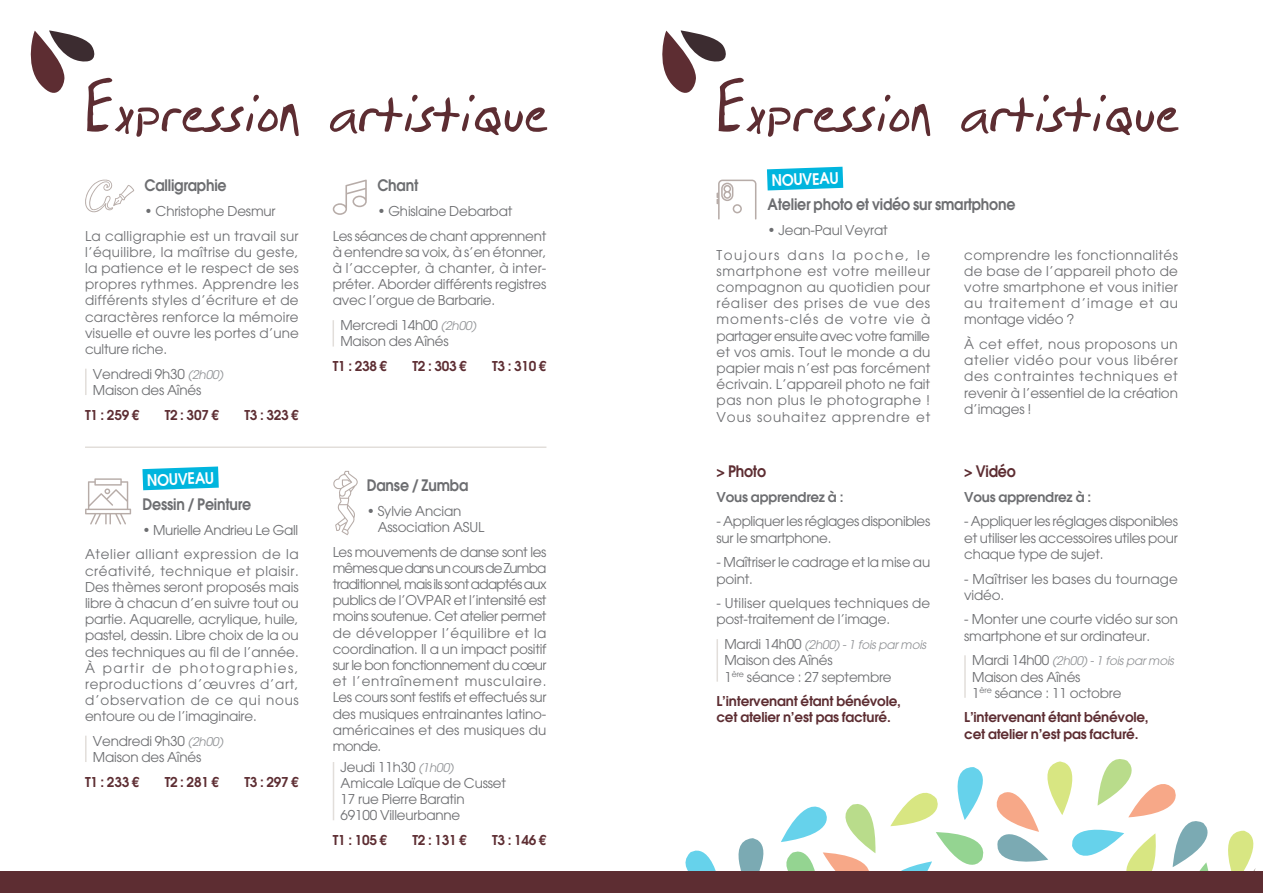
<style>
.page{position:relative;width:1263px;height:893px;background:#fff}
.page>*{position:absolute;margin:0;border:0;box-sizing:border-box;transform-origin:0 0}
.t1{font:81.9px "Brian Scratch";color:#5d2d32}
.t2{font:600 15.75px "Avant Garde";letter-spacing:-.015em;color:#6d6e71;scale:.9 1}
.t3{font:600 15.75px "Avant Garde";color:#fff;scale:.9 1}
.t4{font:600 15.75px "Avant Garde";letter-spacing:-.015em;color:#5d2d32;scale:.9 1}
.t5{font:13.5px/16.2px "Avant Garde";letter-spacing:-.015em;color:#6d6e71}
.t6{font:600 13.5px/16.2px "Avant Garde";letter-spacing:-.015em;color:#5d2d32}
.t7{font:13.5px/16.2px "Avant Garde";letter-spacing:.01em;color:#6d6e71}
.t8{font:13.5px/24.8px "Avant Garde";letter-spacing:.045em;color:#6d6e71;text-align:right}
.t9{font:13.5px/24.8px "Avant Garde";letter-spacing:.02em;color:#6d6e71}
.t10{font:13.5px/24.8px "Avant Garde";letter-spacing:.115em;color:#6d6e71}
.t11{font:600 13.5px "Avant Garde";letter-spacing:-.015em;color:#6d6e71}
.t12{font:italic 12px "Avant Garde";letter-spacing:-.015em;color:#939598}
.s1{font-style:italic;font-size:12px;color:#939598}
.s2{font-style:normal;font-size:13.5px;color:#6d6e71}
</style>
<div class="page">
<svg style="left:605px;top:759px;width:658px;height:113px"></svg>
<div style="left:0;top:872px;width:1263px;height:21px;background:#5d2d32"></div>
<hr style="left:85px;top:369px;width:2px;height:26px;background:#e2deda">
<hr style="left:85px;top:736px;width:2px;height:26px;background:#e2deda">
<svg style="left:333px;top:320px;width:1px;height:27px"></svg>
<hr style="left:85px;top:446px;width:461px;height:2px;background:#e2deda">
<svg style="left:30px;top:30px;width:65px;height:63px"></svg>
<svg style="left:662px;top:30px;width:64px;height:63px"></svg>
<hr style="left:716px;top:639px;width:2px;height:43px;background:#e2deda">
<hr style="left:964px;top:655px;width:2px;height:43px;background:#e2deda">
<hr style="left:333px;top:762px;width:1px;height:58px;background:#e2deda">
<svg style="left:85px;top:179px;width:49px;height:34px"></svg>
<svg style="left:333px;top:180px;width:34px;height:35px"></svg>
<svg style="left:85px;top:478px;width:46px;height:47px"></svg>
<svg style="left:716px;top:180px;width:40px;height:40px"></svg>
<svg style="left:767px;top:167px;width:76px;height:23px;background:#16bbe0"></svg>
<svg style="left:142px;top:466px;width:77px;height:24px;background:#22bee2"></svg>
<svg style="left:333px;top:471px;width:25px;height:64px"></svg>
<h1 class="t1" style="left:85px;top:66px;width:465px">Expression artistique</h1>
<h1 class="t1" style="left:716px;top:66px;width:465px">Expression artistique</h1>
<p class="t2" style="left:145px;top:175px;width:93px">Calligraphie</p>
<p class="t9" style="left:85px;top:199px;width:215px;text-indent:60px">• Christophe Desmur<br>La calligraphie est un travail sur</p>
<p class="t5" style="left:85px;top:244px;width:215px;text-align:justify">l’équilibre, la maîtrise du geste, la patience et le respect de ses propres rythmes. Apprendre les différents styles d’écriture et de caractères renforce la mémoire visuelle et ouvre les portes d’une culture riche.</p>
<p class="t5" style="left:93px;top:366px;width:132px">Vendredi 9h30 <span class="s1">(2h00)<br></span>Maison des Aînés</p>
<p class="t6" style="left:85px;top:406px;width:56px">T1 : 259 €</p>
<p class="t6" style="left:165px;top:406px;width:56px">T2 : 307 €</p>
<p class="t6" style="left:244px;top:406px;width:56px">T3 : 323 €</p>
<p class="t3" style="left:147px;top:470px;width:76px;rotate:-2deg">NOUVEAU</p>
<p class="t2" style="left:142px;top:494px;width:122px">Dessin / Peinture</p>
<p class="t8" style="left:85px;top:517px;width:215px">• Murielle Andrieu Le Gall<br>Atelier alliant expression de la</p>
<p class="t5" style="left:85px;top:562px;width:215px;text-align:justify">créativité, technique et plaisir.<br>Des thèmes seront proposés mais libre à chacun d’en suivre tout ou partie. Aquarelle, acrylique, huile, pastel, dessin. Libre choix de la ou des techniques au fil de l’année.<br>À partir de photographies, reproductions d’œuvres d’art, d’observation de ce qui nous entoure ou de l’imaginaire.</p>
<p class="t5" style="left:93px;top:733px;width:132px">Vendredi 9h30 <span class="s1">(2h00)<br></span>Maison des Aînés</p>
<p class="t6" style="left:85px;top:773px;width:56px">T1 : 233 €</p>
<p class="t6" style="left:165px;top:773px;width:56px">T2 : 281 €</p>
<p class="t6" style="left:244px;top:773px;width:56px">T3 : 297 €</p>
<p class="t2" style="left:377px;top:175px;width:47px">Chant</p>
<p class="t5" style="left:333px;top:199px;width:215px;line-height:24.8px;text-indent:45px">• Ghislaine Debarbat<br>Les séances de chant apprennent</p>
<p class="t5" style="left:333px;top:244px;width:215px;text-align:justify">à entendre sa voix, à s’en étonner, à l’accepter, à chanter, à inter&shy;préter. Aborder différents registres avec l’orgue de Barbarie.</p>
<p class="t5" style="left:340px;top:317px;width:137px">Mercredi 14h00 <span class="s1">(2h00)<br></span>Maison des Aînés</p>
<p class="t6" style="left:333px;top:358px;width:56px">T1 : 238 €</p>
<p class="t6" style="left:412px;top:358px;width:56px">T2 : 303 €</p>
<p class="t6" style="left:492px;top:358px;width:56px">T3 : 310 €</p>
<p class="t2" style="left:367px;top:475px;width:114px">Danse / Zumba</p>
<p class="t5" style="left:378px;top:503px;width:108px;text-indent:-11px">• Sylvie Ancian<br>Association ASUL</p>
<p class="t5" style="left:333px;top:544px;width:215px;text-align:justify">Les mouvements de danse sont les mêmes que dans un cours de Zumba traditionnel, mais ils sont adaptés aux publics de l’OVPAR et l’intensité est moins soutenue. Cet atelier permet de développer l’équilibre et la coordination. Il a un impact positif sur le bon fonctionnement du cœur et l’entraînement musculaire.<br>Les cours sont festifs et effectués sur des musiques entrainantes latino&shy;américaines et des musiques du monde.</p>
<p class="t5" style="left:341px;top:758px;width:167px">Jeudi 11h30 <span class="s1">(1h00)<br></span>Amicale Laïque de Cusset<br>17 rue Pierre Baratin<br>69100 Villeurbanne</p>
<p class="t6" style="left:333px;top:831px;width:56px">T1 : 105 €</p>
<p class="t6" style="left:412px;top:831px;width:56px">T2 : 131 €</p>
<p class="t6" style="left:492px;top:831px;width:56px">T3 : 146 €</p>
<p class="t3" style="left:771px;top:170px;width:76px;rotate:-2deg">NOUVEAU</p>
<p class="t2" style="left:767px;top:194px;width:277px">Atelier photo et vidéo sur smartphone</p>
<p class="t10" style="left:716px;top:218px;width:215px;text-indent:51px">• Jean-Paul Veyrat<br>Toujours dans la poche, le</p>
<p class="t5" style="left:716px;top:263px;width:215px;text-align:justify">smartphone est votre meilleur compagnon au quotidien pour réaliser des prises de vue des moments-clés de votre vie à partager ensuite avec votre famille et vos amis. Tout le monde a du papier mais n’est pas forcément écrivain. L’appareil photo ne fait pas non plus le photographe !<br>Vous souhaitez apprendre et</p>
<p class="t5" style="left:964px;top:247px;width:215px;text-align:justify">comprendre les fonctionnalités de base de l’appareil photo de votre smartphone et vous initier au traitement d’image et au montage vidéo ?</p>
<p class="t5" style="left:964px;top:336px;width:215px;text-align:justify">À cet effet, nous proposons un atelier vidéo pour vous libérer des contraintes techniques et revenir à l’essentiel de la création d’images !</p>
<p class="t4" style="left:716px;top:461px;width:57px">&gt; Photo</p>
<p class="t11" style="left:716px;top:488px;width:128px">Vous apprendrez à :</p>
<p class="t5" style="left:716px;top:513px;width:215px">- Appliquer les réglages disponibles sur le smartphone.</p>
<p class="t5" style="left:716px;top:554px;width:215px">- Maîtriser le cadrage et la mise au point.</p>
<p class="t7" style="left:716px;top:595px;width:215px">- Utiliser quelques techniques de post-traitement de l’image.</p>
<p class="t12" style="left:724px;top:640px;width:203px"><span class="s2">Mardi 14h00</span> (2h00) - 1 fois par mois</p>
<p class="t5" style="left:724px;top:652px;width:169px">Maison des Aînés<br>1<sup>ère</sup> séance : 27 septembre</p>
<p class="t6" style="left:716px;top:693px;width:186px">L’intervenant étant bénévole, cet atelier n’est pas facturé.</p>
<p class="t4" style="left:964px;top:461px;width:59px">&gt; Vidéo</p>
<p class="t11" style="left:964px;top:488px;width:128px">Vous apprendrez à :</p>
<p class="t5" style="left:964px;top:513px;width:215px;text-align:justify">- Appliquer les réglages disponibles et utiliser les accessoires utiles pour chaque type de sujet.</p>
<p class="t7" style="left:964px;top:571px;width:215px">- Maîtriser les bases du tournage vidéo.</p>
<p class="t5" style="left:964px;top:611px;width:215px">- Monter une courte vidéo sur son smartphone et sur ordinateur.</p>
<p class="t12" style="left:972px;top:656px;width:203px"><span class="s2">Mardi 14h00</span> (2h00) - 1 fois par mois</p>
<p class="t5" style="left:972px;top:669px;width:151px">Maison des Aînés<br>1<sup>ère</sup> séance : 11 octobre</p>
<p class="t6" style="left:964px;top:709px;width:186px">L’intervenant étant bénévole, cet atelier n’est pas facturé.</p>
</div>
